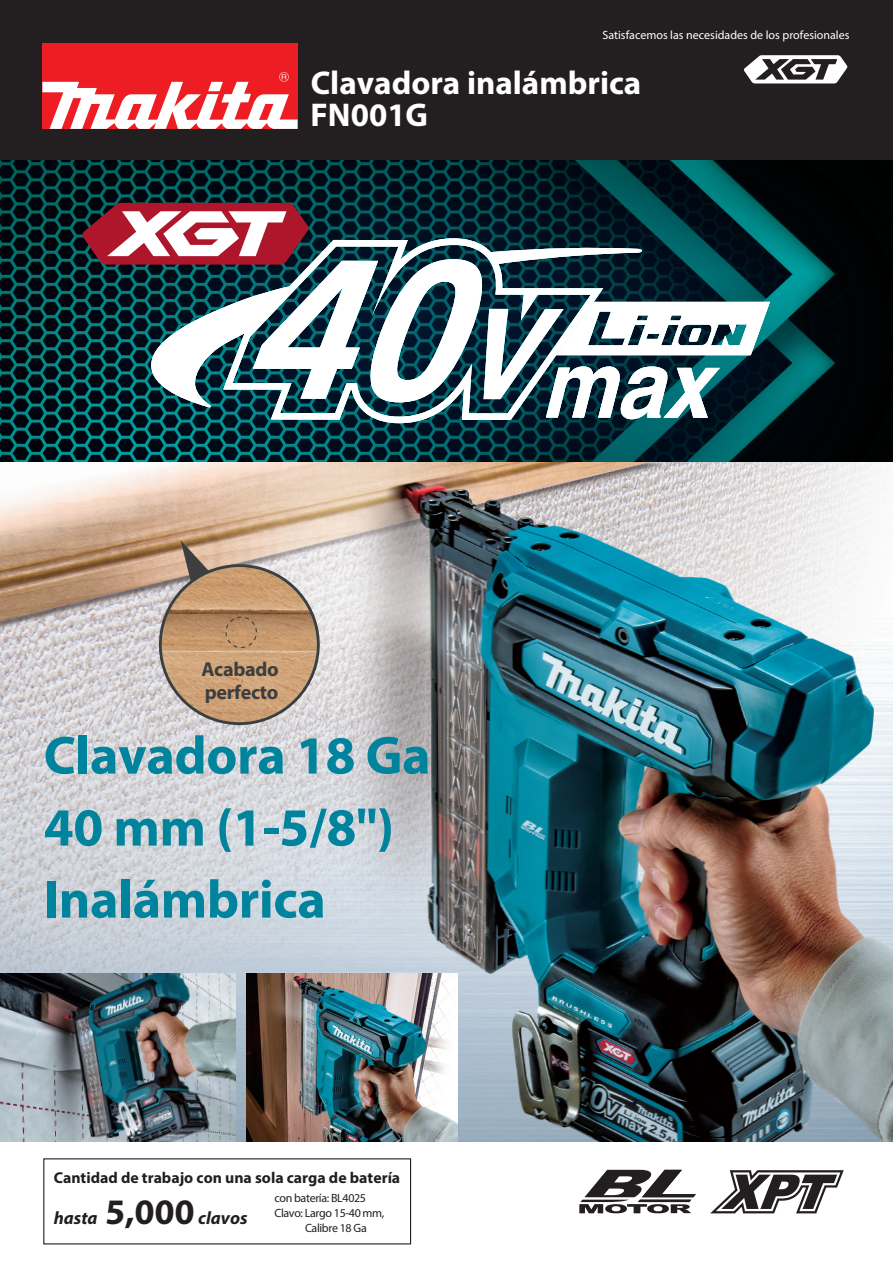
<style>
.page{position:relative;width:893px;height:1263px;background:#fff}
.page>*{position:absolute;margin:0;border:0;box-sizing:border-box;transform-origin:0 0}
.t1{font:700 54px/72px "Myriad Pro";letter-spacing:-.005em;color:#00839c}
.t2{font:700 33px/31px "Myriad Pro";color:#fff}
.t3{font:700 20.1px/23.1px "Myriad Pro";letter-spacing:-.015em;color:#3e3e3f}
.t4{font:italic 700 18px "Myriad Pro";color:#231f20}
.t5{font:700 15.75px "Myriad Pro";color:#231f20}
.t6{font:12px "Myriad Pro";letter-spacing:-.03em;color:#231f20}
.t7{font:12px "Myriad Pro";color:#fff}
.s1{font-style:normal;font-size:36px}
</style>
<div class="page">
<div style="left:0;top:0;width:893px;height:160px;background:#231f20"></div>
<div style="left:42px;top:44px;width:256px;height:85px;background:#ee1d23"></div>
<svg style="left:42px;top:72px;width:256px;height:57px"></svg>
<img style="left:0;top:462px;width:893px;height:680px">
<img style="left:0;top:160px;width:893px;height:302px">
<svg style="left:148px;top:419px;width:494px;height:4px;background:#20545e"></svg>
<svg style="left:82px;top:203px;width:688px;height:216px"></svg>
<svg style="left:744px;top:55px;width:103px;height:28px"></svg>
<img style="left:246px;top:973px;width:211px;height:168px">
<img style="left:0;top:973px;width:235px;height:168px">
<svg style="left:580px;top:1170px;width:116px;height:43px"></svg>
<svg style="left:710px;top:1170px;width:134px;height:43px"></svg>
<svg style="left:150px;top:540px;width:178px;height:194px;background:#c7bdb8"></svg>
<img style="left:162px;top:567px;width:155px;height:155px;border-radius:78px">
<div style="left:225px;top:617px;width:32px;height:31px;border:1px dashed #3e3e3f;border-radius:50%"></div>
<p class="t7" style="left:602px;top:28px;width:249px">Satisfacemos las necesidades de los profesionales</p>
<h2 class="t2" style="left:311px;top:67px;width:332px">Clavadora inalámbrica<br>FN001G</h2>
<h3 class="t3" style="left:201px;top:657px;width:79px">Acabado perfecto</h3>
<h1 class="t1" style="left:44px;top:718px;width:388px">Clavadora 18 Ga<br>40 mm (1-5/8")<br>Inalámbrica</h1>
<h3 class="t5" style="left:54px;top:1167px;width:348px">Cantidad de trabajo con una sola carga de batería</h3>
<h3 class="t4" style="left:54px;top:1206px;width:195px">hasta <span class="s1">5,000</span> clavos</h3>
<p class="t6" style="left:274px;top:1190px;width:93px">con batería: BL4025</p>
<p class="t6" style="left:274px;top:1205px;width:111px">Clavo: Largo 15-40 mm,</p>
<p class="t6" style="left:305px;top:1220px;width:63px">Calibre 18 Ga</p>
</div>
